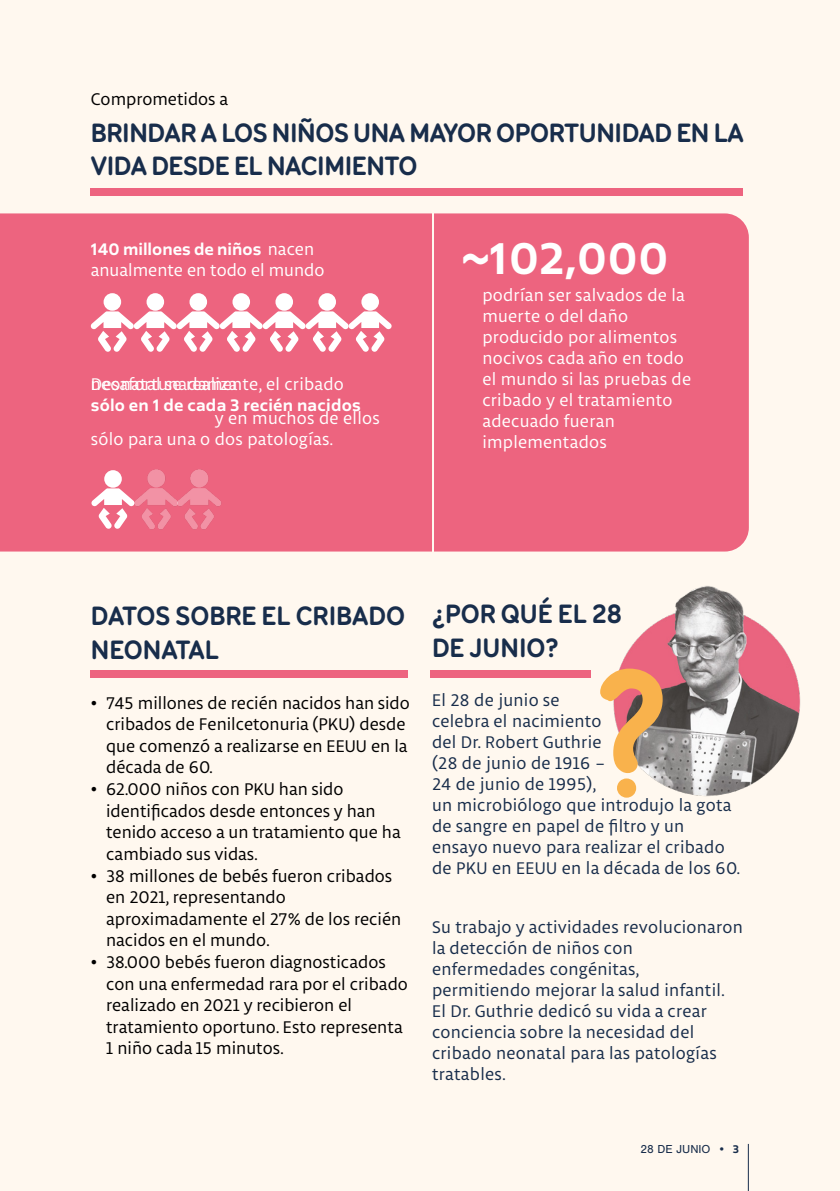
<style>
.page{position:relative;width:840px;height:1191px;background:#fff}
.page>*{position:absolute;margin:0;border:0;box-sizing:border-box;transform-origin:0 0}
.t1{font:600 48px "Salis MVB";letter-spacing:.015em;color:#fff}
.t2{font:700 28px/33.6px "Menco";letter-spacing:-.015em;color:#182d4b}
.t3{font:18px/21.6px "Libertad";color:#000}
.t4{font:18px/21px "Libertad";letter-spacing:.015em;color:#182d4b}
.t5{font:18px/21px "Libertad";letter-spacing:.015em;color:#fff}
.t6{font:600 18px "Salis MVB";letter-spacing:.015em;color:#fff}
.t7{font:12px "Nimbus San";color:#182d4b}
.s1{font-family:"Libertad";font-weight:400}
.s2{font-family:"Times New Roman"}
.s3{font-family:"Salis MVB";font-weight:600}
</style>
<div class="page">
<div style="left:0;top:0;width:839px;height:1191px;background:#fff8ef"></div>
<img style="left:619px;top:586px;width:182px;height:212px">
<div style="left:0;top:213px;width:748px;height:338px;background:#ed647f"></div>
<img style="left:133px;top:469px;width:43px;height:60px">
<svg style="left:91px;top:488px;width:44px;height:41px"></svg>
<div style="left:104px;top:470px;width:18px;height:18px;background:#fff;border-radius:50%"></div>
<img style="left:176px;top:469px;width:45px;height:60px">
<div style="left:103px;top:293px;width:18px;height:18px;background:#fff;border-radius:50%"></div>
<div style="left:146px;top:293px;width:18px;height:18px;background:#fff;border-radius:50%"></div>
<div style="left:189px;top:293px;width:18px;height:18px;background:#fff;border-radius:50%"></div>
<div style="left:232px;top:293px;width:18px;height:18px;background:#fff;border-radius:50%"></div>
<div style="left:275px;top:293px;width:18px;height:18px;background:#fff;border-radius:50%"></div>
<div style="left:318px;top:293px;width:18px;height:18px;background:#fff;border-radius:50%"></div>
<svg style="left:90px;top:311px;width:302px;height:41px"></svg>
<div style="left:361px;top:293px;width:18px;height:18px;background:#fff;border-radius:50%"></div>
<svg style="left:600px;top:668px;width:62px;height:129px"></svg>
<hr style="left:432px;top:191px;width:2px;height:383px;background:#fff8ef">
<div style="left:91px;top:670px;width:317px;height:8px;background:#ed647f"></div>
<div style="left:91px;top:188px;width:651px;height:8px;background:#ed647f"></div>
<div style="left:430px;top:670px;width:160px;height:8px;background:#ed647f"></div>
<hr style="left:747px;top:1143px;width:1px;height:48px;background:#182d4b">
<p class="t3" style="left:91px;top:88px;width:139px">Comprometidos a</p>
<h2 class="t2" style="left:91px;top:114px;width:654px">BRINDAR A LOS NIÑOS UNA MAYOR OPORTUNIDAD EN LA<br>VIDA DESDE EL NACIMIENTO</h2>
<p class="t6" style="left:91px;top:237px;width:225px">140 millones de niños <span class="s1">nacen</span></p>
<p class="t5" style="left:91px;top:260px;width:235px">anualmente en todo el mundo</p>
<p class="t5" style="left:91px;top:374px;width:148px">neonatal se realiza</p>
<p class="t6" style="left:91px;top:393px;width:271px">sólo en 1 de cada 3 recién nacidos</p>
<p class="t5" style="left:91px;top:407px;width:290px;text-indent:124px">y en muchos de ellos sólo para una o dos patologías.</p>
<p class="t5" style="left:91px;top:374px;width:254px">D safortunadamente, el cribado</p>
<h1 class="t1" style="left:462px;top:227px;width:207px">~102,000</h1>
<p class="t5" style="left:482px;top:284px;width:210px">podrían ser salvados de la muerte o del daño producido por alimentos nocivos cada año en todo el mundo si las pruebas de cribado y el tratamiento adecuado fueran implementados</p>
<h2 class="t2" style="left:91px;top:597px;width:316px">DATOS SOBRE EL CRIBADO<br>NEONATAL</h2>
<p class="t3" style="left:106px;top:691px;width:305px;text-indent:-15px"><span class="s2">•</span> 745 millones de recién nacidos han sido cribados de Fenilcetonuria (PKU) desde que comenzó a realizarse en EEUU en la década de 60.</p>
<p class="t3" style="left:106px;top:778px;width:296px;text-indent:-15px"><span class="s2">•</span> 62.000 niños con PKU han sido identificados desde entonces y han tenido acceso a un tratamiento que ha cambiado sus vidas.</p>
<p class="t3" style="left:106px;top:864px;width:296px;text-indent:-15px"><span class="s2">•</span> 38 millones de bebés fueron cribados en 2021, representando aproximadamente el 27% de los recién nacidos en el mundo.</p>
<p class="t3" style="left:106px;top:951px;width:303px;text-indent:-15px"><span class="s2">•</span> 38.000 bebés fueron diagnosticados con una enfermedad rara por el cribado realizado en 2021 y recibieron el tratamiento oportuno. Esto representa 1 niño cada 15 minutos.</p>
<h2 class="t2" style="left:432px;top:595px;width:191px">¿POR QUÉ EL 28<br>DE JUNIO?</h2>
<p class="t4" style="left:432px;top:689px;width:309px">El 28 de junio se<br>celebra el nacimiento<br>del Dr. Robert Guthrie<br>(28 de junio de 1916 –<br>24 de junio de 1995),<br>un microbiólogo que introdujo la gota de sangre en papel de filtro y un ensayo nuevo para realizar el cribado de PKU en EEUU en la década de los 60.</p>
<p class="t4" style="left:432px;top:916px;width:312px">Su trabajo y actividades revolucionaron la detección de niños con enfermedades congénitas,<br>permitiendo mejorar la salud infantil.<br>El Dr. Guthrie dedicó su vida a crear conciencia sobre la necesidad del cribado neonatal para las patologías tratables.</p>
<p class="t7" style="left:640px;top:1142px;width:100px">28 DE JUNIO • <span class="s3">3</span></p>
</div>
